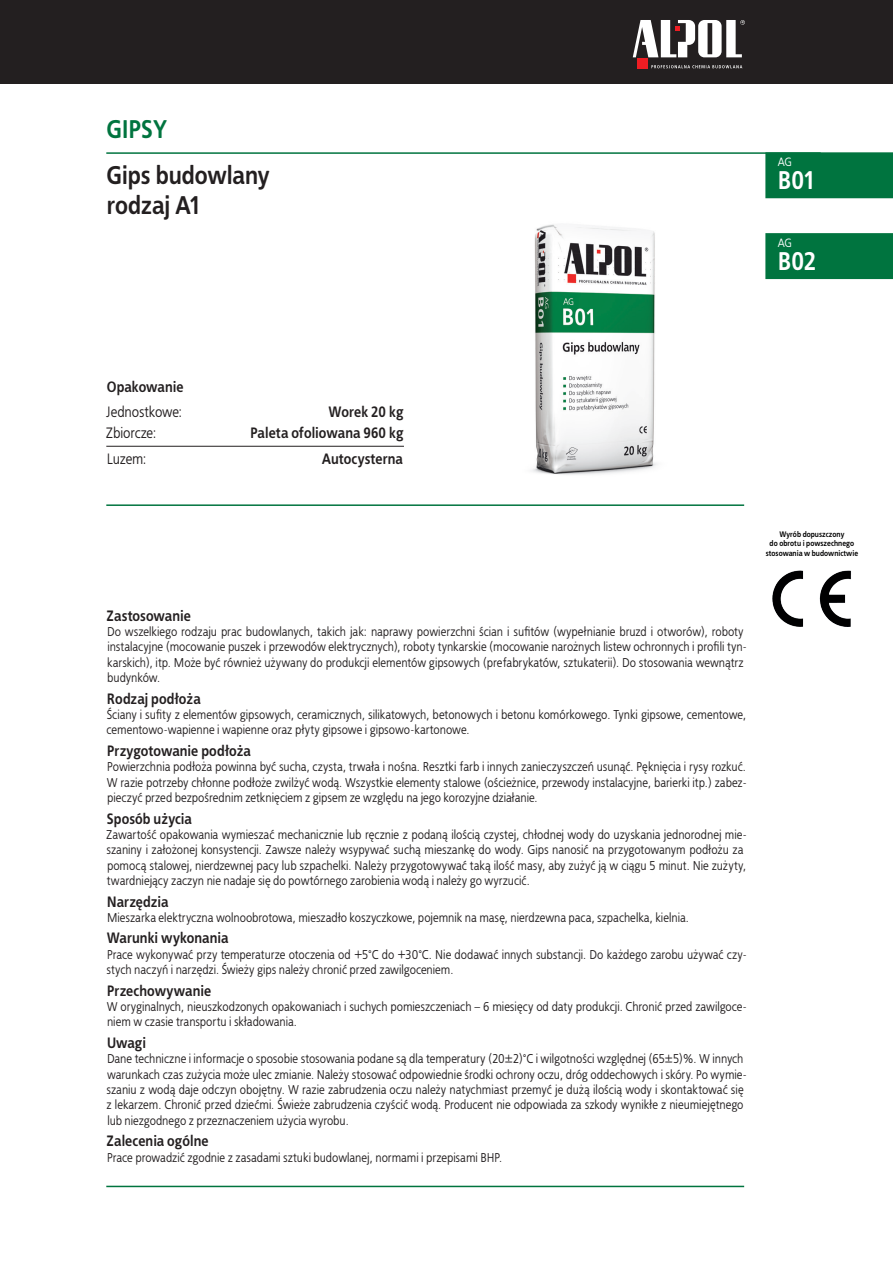
<style>
.page{position:relative;width:893px;height:1263px;background:#fff}
.page>*{position:absolute;margin:0;border:0;box-sizing:border-box;transform-origin:0 0}
.t1{font:700 25.5px "EFN Bureau COT";letter-spacing:-.01em;color:#231f20}
.t2{font:700 25.5px "EFN Bureau COT";letter-spacing:-.005em;color:#fff}
.t3{font:700 25.5px "EFN Bureau COT";color:#00743f}
.t4{font:700 15px "EFN Bureau COT";color:#231f20}
.t5{font:15px "EFN Bureau COT";color:#231f20}
.t6{font:12.75px/15.3px "EFN Bureau COT";letter-spacing:.005em;color:#231f20}
.t7{font:12px "EFN Bureau COT";color:#fff}
.t8{font:700 7.95px/9.6px "EFN Bureau COT";color:#000001;text-align:center}
</style>
<div class="page">
<div style="left:0;top:0;width:893px;height:84px;background:#231f20"></div>
<svg style="left:651px;top:65px;width:91px;height:3px"></svg>
<div style="left:637px;top:58px;width:11px;height:11px;background:#ee1d23"></div>
<svg style="left:633px;top:20px;width:112px;height:37px"></svg>
<div style="left:765px;top:152px;width:128px;height:46px;background:#00743f"></div>
<hr style="left:106px;top:504px;width:638px;height:2px;background:#00743f">
<hr style="left:106px;top:1186px;width:638px;height:1px;background:#00743f">
<img style="left:532px;top:224px;width:125px;height:251px">
<hr style="left:106px;top:152px;width:715px;height:2px;background:#00743f">
<hr style="left:106px;top:446px;width:298px;height:1px;background:#231f20">
<img style="left:773px;top:571px;width:78px;height:56px">
<div style="left:765px;top:233px;width:128px;height:46px;background:#00743f"></div>
<h1 class="t3" style="left:106px;top:113px;width:62px">GIPSY</h1>
<p class="t7" style="left:778px;top:155px;width:16px">AG</p>
<h1 class="t1" style="left:106px;top:159px;width:165px">Gips budowlany</h1>
<h1 class="t2" style="left:778px;top:164px;width:37px">B01</h1>
<h1 class="t1" style="left:107px;top:189px;width:94px">rodzaj A1</h1>
<p class="t7" style="left:778px;top:236px;width:16px">AG</p>
<h1 class="t2" style="left:778px;top:245px;width:40px">B02</h1>
<p class="t4" style="left:107px;top:377px;width:78px">Opakowanie</p>
<p class="t5" style="left:106px;top:404px;width:77px">Jednostkowe:</p>
<p class="t4" style="left:329px;top:403px;width:76px">Worek 20 kg</p>
<p class="t5" style="left:106px;top:425px;width:52px">Zbiorcze:</p>
<p class="t4" style="left:250px;top:424px;width:155px">Paleta ofoliowana 960 kg</p>
<p class="t5" style="left:107px;top:450px;width:41px">Luzem:</p>
<p class="t4" style="left:322px;top:449px;width:83px">Autocysterna</p>
<p class="t8" style="left:766px;top:529px;width:94px">Wyrób dopuszczony<br>do obrotu i powszechnego stosowania w budownictwie</p>
<p class="t4" style="left:107px;top:606px;width:86px">Zastosowanie</p>
<p class="t6" style="left:107px;top:624px;width:641px">Do wszelkiego rodzaju prac budowlanych, takich jak: naprawy powierzchni ścian i sufitów (wypełnianie bruzd i otworów), roboty instalacyjne (mocowanie puszek i przewodów elektrycznych), roboty tynkarskie (mocowanie narożnych listew ochronnych i profili tyn&shy;karskich), itp. Może być również używany do produkcji elementów gipsowych (prefabrykatów, sztukaterii). Do stosowania wewnątrz budynków.</p>
<p class="t4" style="left:107px;top:689px;width:95px">Rodzaj podłoża</p>
<p class="t6" style="left:107px;top:707px;width:641px">Ściany i sufity z elementów gipsowych, ceramicznych, silikatowych, betonowych i betonu komórkowego. Tynki gipsowe, cementowe, cementowo-wapienne i wapienne oraz płyty gipsowe i gipsowo-kartonowe.</p>
<p class="t4" style="left:107px;top:741px;width:145px">Przygotowanie podłoża</p>
<p class="t6" style="left:107px;top:759px;width:642px;text-align:justify">Powierzchnia podłoża powinna być sucha, czysta, trwała i nośna. Resztki farb i innych zanieczyszczeń usunąć. Pęknięcia i rysy rozkuć.<br>W razie potrzeby chłonne podłoże zwilżyć wodą. Wszystkie elementy stalowe (ościeżnice, przewody instalacyjne, barierki itp.) zabez&shy;pieczyć przed bezpośrednim zetknięciem z gipsem ze względu na jego korozyjne działanie.</p>
<p class="t4" style="left:107px;top:809px;width:87px">Sposób użycia</p>
<p class="t6" style="left:106px;top:827px;width:642px">Zawartość opakowania wymieszać mechanicznie lub ręcznie z podaną ilością czystej, chłodnej wody do uzyskania jednorodnej mie&shy;szaniny i założonej konsystencji. Zawsze należy wsypywać suchą mieszankę do wody. Gips nanosić na przygotowanym podłożu za pomocą stalowej, nierdzewnej pacy lub szpachelki. Należy przygotowywać taką ilość masy, aby zużyć ją w ciągu 5 minut. Nie zużyty, twardniejący zaczyn nie nadaje się do powtórnego zarobienia wodą i należy go wyrzucić.</p>
<p class="t4" style="left:107px;top:892px;width:63px">Narzędzia</p>
<p class="t6" style="left:107px;top:910px;width:583px">Mieszarka elektryczna wolnoobrotowa, mieszadło koszyczkowe, pojemnik na masę, nierdzewna paca, szpachelka, kielnia.</p>
<p class="t4" style="left:107px;top:929px;width:123px">Warunki wykonania</p>
<p class="t6" style="left:107px;top:947px;width:642px">Prace wykonywać przy temperaturze otoczenia od +5°C do +30°C. Nie dodawać innych substancji. Do każdego zarobu używać czy&shy;stych naczyń i narzędzi. Świeży gips należy chronić przed zawilgoceniem.</p>
<p class="t4" style="left:107px;top:981px;width:106px">Przechowywanie</p>
<p class="t6" style="left:107px;top:999px;width:642px">W oryginalnych, nieuszkodzonych opakowaniach i suchych pomieszczeniach – 6 miesięcy od daty produkcji. Chronić przed zawilgoce&shy;niem w czasie transportu i składowania.</p>
<p class="t4" style="left:107px;top:1033px;width:41px">Uwagi</p>
<p class="t6" style="left:107px;top:1051px;width:642px">Dane techniczne i informacje o sposobie stosowania podane są dla temperatury (20±2)°C i wilgotności względnej (65±5)%. W innych warunkach czas zużycia może ulec zmianie. Należy stosować odpowiednie środki ochrony oczu, dróg oddechowych i skóry. Po wymie&shy;szaniu z wodą daje odczyn obojętny. W razie zabrudzenia oczu należy natychmiast przemyć je dużą ilością wody i skontaktować się z lekarzem. Chronić przed dziećmi. Świeże zabrudzenia czyścić wodą. Producent nie odpowiada za szkody wynikłe z nieumiejętnego lub niezgodnego z przeznaczeniem użycia wyrobu.</p>
<p class="t4" style="left:107px;top:1131px;width:103px">Zalecenia ogólne</p>
<p class="t6" style="left:107px;top:1150px;width:396px">Prace prowadzić zgodnie z zasadami sztuki budowlanej, normami i przepisami BHP.</p>
</div>
